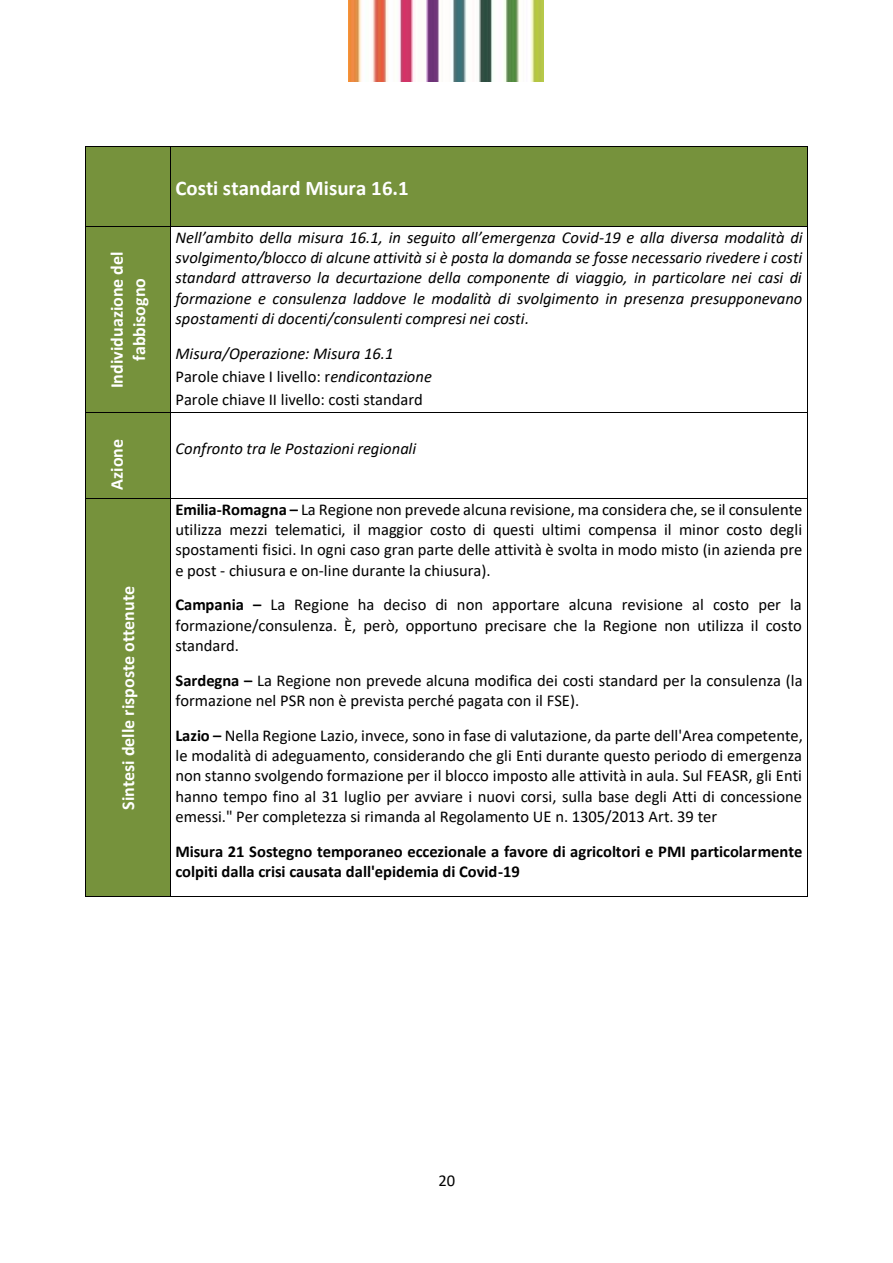
<style>
.page{position:relative;width:893px;height:1263px;background:#fff}
.page>*{position:absolute;margin:0;border:0;box-sizing:border-box;transform-origin:0 0}
.t1{font:700 20.85px "Calibri";letter-spacing:.005em;color:#fff}
.t2{font:700 18px/22.4px "Calibri";color:#fff;text-align:center}
.t3{font:16.5px/20.1px "Calibri";color:#000;text-align:justify}
.t4{font:italic 16.5px/20.1px "Calibri";color:#000;text-align:justify}
.t5{font:700 16.5px/20.1px "Calibri";color:#000}
.s1{font-style:italic}
.s2{font-weight:700}
</style>
<div class="page">
<img style="left:349px;top:0;width:194px;height:81px">
<div style="left:86px;top:147px;width:84px;height:80px;background:#76923c"></div>
<div style="left:170px;top:147px;width:637px;height:80px;background:#76923c"></div>
<hr style="left:86px;top:147px;width:84px;height:1px;background:#000">
<hr style="left:170px;top:147px;width:637px;height:1px;background:#000">
<hr style="left:85px;top:147px;width:1px;height:41px;background:#000">
<hr style="left:170px;top:147px;width:1px;height:41px;background:#000">
<hr style="left:807px;top:147px;width:1px;height:41px;background:#000">
<hr style="left:85px;top:188px;width:1px;height:39px;background:#000">
<hr style="left:170px;top:188px;width:1px;height:39px;background:#000">
<hr style="left:807px;top:188px;width:1px;height:39px;background:#000">
<div style="left:86px;top:227px;width:84px;height:185px;background:#76923c"></div>
<hr style="left:86px;top:227px;width:84px;height:1px;background:#000">
<hr style="left:170px;top:227px;width:637px;height:1px;background:#000">
<hr style="left:85px;top:227px;width:1px;height:185px;background:#000">
<hr style="left:170px;top:227px;width:1px;height:185px;background:#000">
<hr style="left:807px;top:227px;width:1px;height:185px;background:#000">
<div style="left:86px;top:413px;width:84px;height:85px;background:#76923c"></div>
<hr style="left:86px;top:412px;width:84px;height:1px;background:#000">
<hr style="left:170px;top:412px;width:637px;height:1px;background:#000">
<hr style="left:85px;top:413px;width:1px;height:85px;background:#000">
<hr style="left:170px;top:413px;width:1px;height:85px;background:#000">
<hr style="left:807px;top:413px;width:1px;height:85px;background:#000">
<div style="left:86px;top:499px;width:84px;height:397px;background:#76923c"></div>
<hr style="left:86px;top:498px;width:84px;height:1px;background:#000">
<hr style="left:170px;top:498px;width:637px;height:1px;background:#000">
<hr style="left:85px;top:499px;width:1px;height:397px;background:#000">
<hr style="left:86px;top:896px;width:84px;height:1px;background:#000">
<hr style="left:170px;top:499px;width:1px;height:397px;background:#000">
<hr style="left:170px;top:896px;width:637px;height:1px;background:#000">
<hr style="left:807px;top:499px;width:1px;height:397px;background:#000">
<p class="t2" style="left:107px;top:388px;width:138px;rotate:-90deg">Individuazione del fabbisogno</p>
<p class="t1" style="left:175px;top:179px;width:235px">Costi standard Misura 16.1</p>
<p class="t4" style="left:175px;top:229px;width:628px">Nell’ambito della misura 16.1, in seguito all’emergenza Covid-19 e alla diversa modalità di svolgimento/blocco di alcune attività si è posta la domanda se fosse necessario rivedere i costi standard attraverso la decurtazione della componente di viaggio, in particolare nei casi di formazione e consulenza laddove le modalità di svolgimento in presenza presupponevano spostamenti di docenti/consulenti compresi nei costi.</p>
<p class="t4" style="left:175px;top:344px;width:219px">Misura/Operazione: Misura 16.1</p>
<p class="t3" style="left:175px;top:368px;width:258px">Parole chiave I livello: r<span class="s1">endicontazione</span></p>
<p class="t3" style="left:175px;top:391px;width:249px">Parole chiave II livello: costi standard</p>
<p class="t2" style="left:107px;top:490px;width:52px;rotate:-90deg">Azione</p>
<p class="t4" style="left:175px;top:440px;width:242px">Confronto tra le Postazioni regionali</p>
<p class="t2" style="left:118px;top:809px;width:225px;rotate:-90deg">Sintesi delle risposte ottenute</p>
<p class="t3" style="left:175px;top:501px;width:628px"><span class="s2">Emilia-Romagna –</span> La Regione non prevede alcuna revisione, ma considera che, se il consulente utilizza mezzi telematici, il maggior costo di questi ultimi compensa il minor costo degli spostamenti fisici. In ogni caso gran parte delle attività è svolta in modo misto (in azienda pre e post - chiusura e on-line durante la chiusura).</p>
<p class="t3" style="left:175px;top:596px;width:628px"><span class="s2">Campania –</span> La Regione ha deciso di non apportare alcuna revisione al costo per la formazione/consulenza. È, però, opportuno precisare che la Regione non utilizza il costo standard.</p>
<p class="t3" style="left:175px;top:672px;width:629px"><span class="s2">Sardegna –</span> La Regione non prevede alcuna modifica dei costi standard per la consulenza (la formazione nel PSR non è prevista perché pagata con il FSE).</p>
<p class="t3" style="left:175px;top:727px;width:629px"><span class="s2">Lazio –</span> Nella Regione Lazio, invece, sono in fase di valutazione, da parte dell'Area competente, le modalità di adeguamento, considerando che gli Enti durante questo periodo di emergenza non stanno svolgendo formazione per il blocco imposto alle attività in aula. Sul FEASR, gli Enti hanno tempo fino al 31 luglio per avviare i nuovi corsi, sulla base degli Atti di concessione emessi." Per completezza si rimanda al Regolamento UE n. 1305/2013 Art. 39 ter</p>
<p class="t5" style="left:175px;top:843px;width:629px">Misura 21 Sostegno temporaneo eccezionale a favore di agricoltori e PMI particolarmente colpiti dalla crisi causata dall'epidemia di Covid-19</p>
<p class="t3" style="left:438px;top:1171px;width:18px">20</p>
</div>
